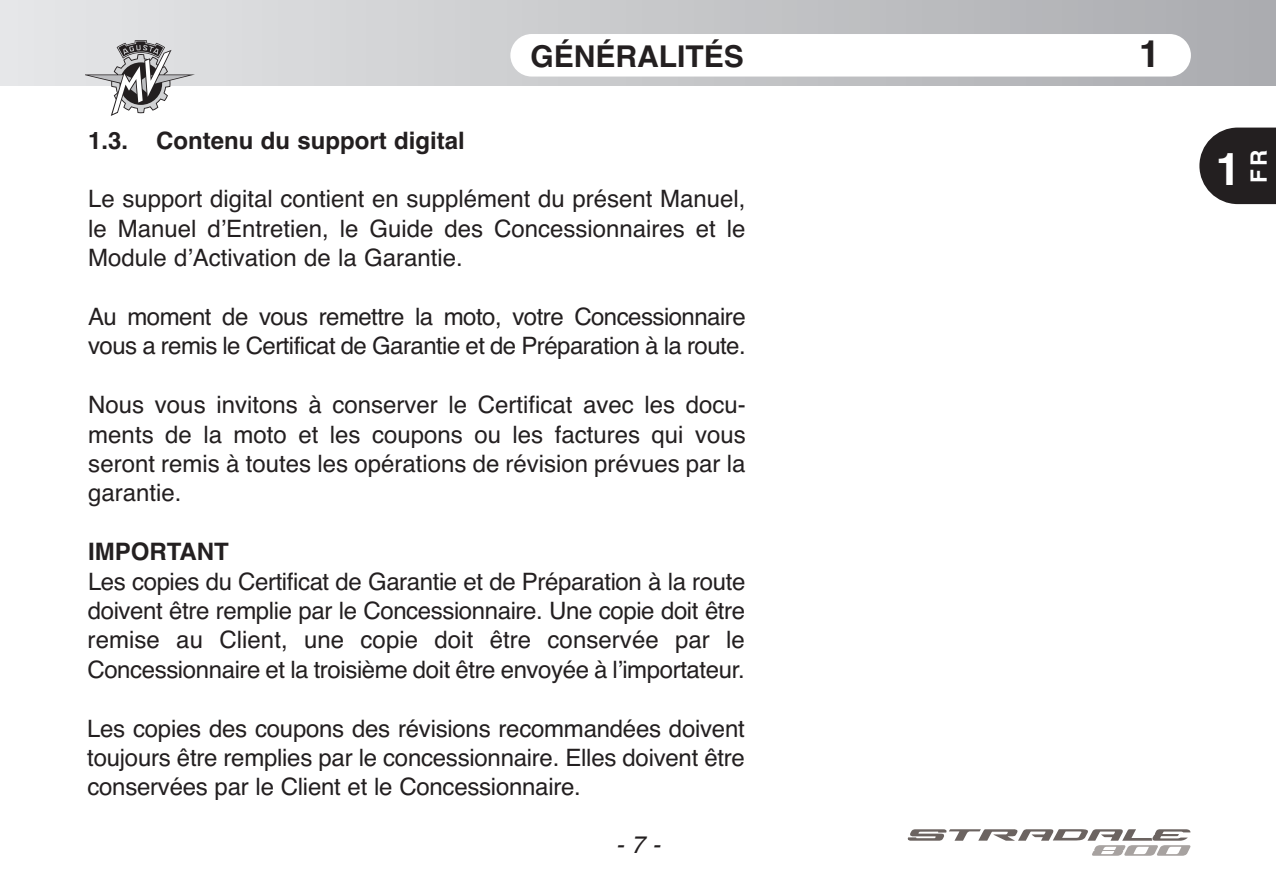
<style>
.page{position:relative;width:1276px;height:893px;background:#fff}
.page>*{position:absolute;margin:0;border:0;box-sizing:border-box;transform-origin:0 0}
.t1{font:700 45px "Helvetica";color:#fff}
.t2{font:700 37.5px "Helvetica";color:#231f20}
.t3{font:700 30px "Helvetica";color:#231f20}
.t4{font:24px/29.4px "Helvetica";letter-spacing:-.015em;color:#231f20;text-align:justify}
.t5{font:700 24px "Helvetica";color:#231f20}
.t6{font:italic 24px "Helvetica";color:#231f20}
.t7{font:700 22.5px "Helvetica";color:#fff}
</style>
<div class="page">
<div style="left:0;top:0;width:1276px;height:85px;background:linear-gradient(to right,#e6e7e8,#aaabaf)"></div>
<div style="left:510px;top:34px;width:681px;height:43px;background:#fff;border-radius:21px"></div>
<svg style="left:1199px;top:128px;width:77px;height:76px;background:#3b3738"></svg>
<svg style="left:85px;top:40px;width:110px;height:76px"></svg>
<svg style="left:907px;top:829px;width:283px;height:27px"></svg>
<p class="t3" style="left:530px;top:39px;width:215px">GÉNÉRALITÉS</p>
<h2 class="t2" style="left:1139px;top:32px;width:22px">1</h2>
<p class="t5" style="left:88px;top:126px;width:378px">1.3. Contenu du support digital</p>
<p class="t4" style="left:88px;top:184px;width:659px">Le support digital contient en supplément du présent Manuel, le Manuel d’Entretien, le Guide des Concessionnaires et le Module d’Activation de la Garantie.</p>
<p class="t4" style="left:88px;top:302px;width:659px">Au moment de vous remettre la moto, votre Concessionnaire vous a remis le Certificat de Garantie et de Préparation à la route.</p>
<p class="t4" style="left:88px;top:390px;width:659px">Nous vous invitons à conserver le Certificat avec les docu&shy;ments de la moto et les coupons ou les factures qui vous seront remis à toutes les opérations de révision prévues par la garantie.</p>
<p class="t5" style="left:88px;top:538px;width:142px">IMPORTANT</p>
<p class="t4" style="left:87px;top:567px;width:659px">Les copies du Certificat de Garantie et de Préparation à la route doivent être remplie par le Concessionnaire. Une copie doit être remise au Client, une copie doit être conservée par le Concessionnaire et la troisième doit être envoyée à l’importateur.</p>
<p class="t4" style="left:87px;top:714px;width:659px">Les copies des coupons des révisions recommandées doivent toujours être remplies par le concessionnaire. Elles doivent être conservées par le Client et le Concessionnaire.</p>
<p class="t6" style="left:616px;top:831px;width:45px">-7-</p>
<h1 class="t1" style="left:1216px;top:143px;width:27px">1</h1>
<p class="t7" style="left:1246px;top:183px;width:35px;rotate:-90deg">FR</p>
</div>
